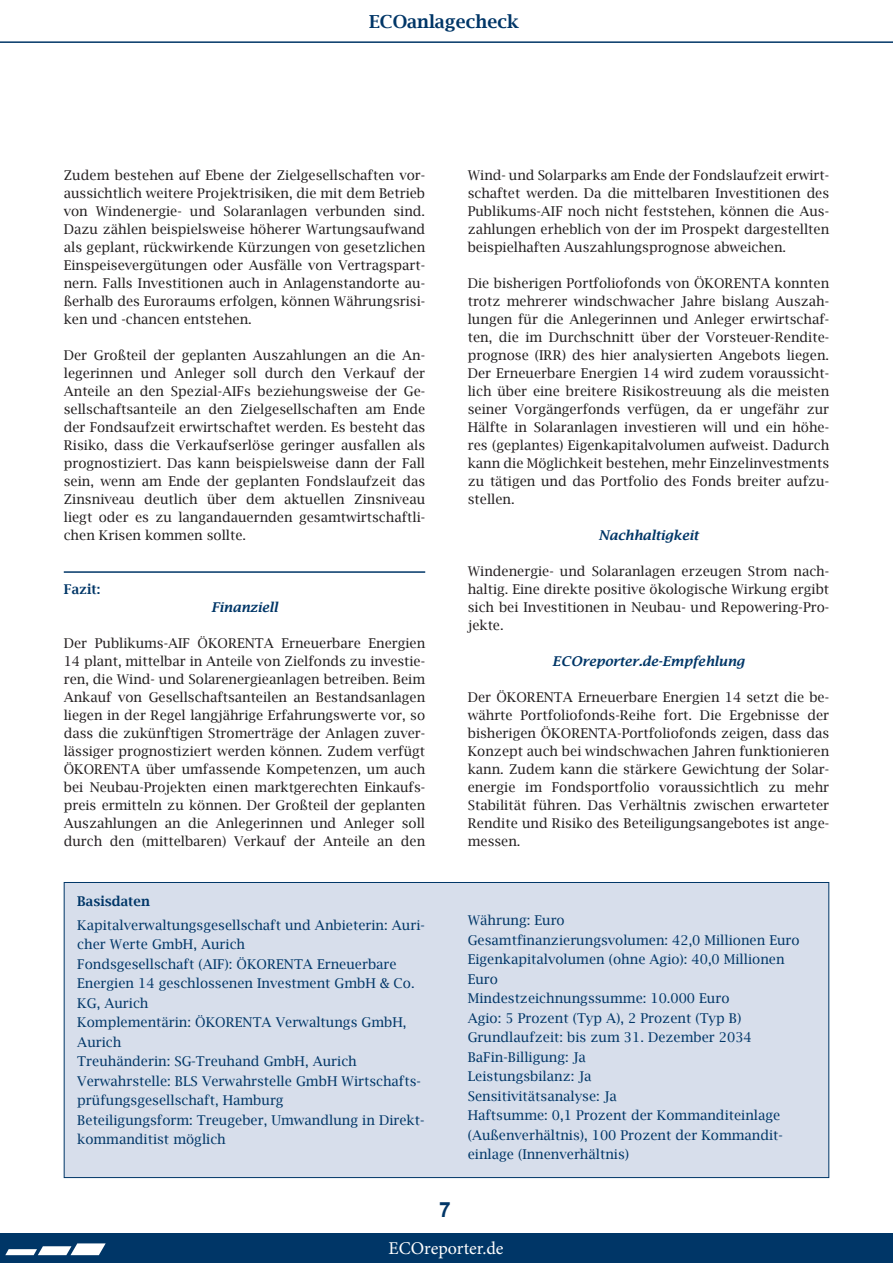
<style>
.page{position:relative;width:893px;height:1263px;background:#fff}
.page>*{position:absolute;margin:0;border:0;box-sizing:border-box;transform-origin:0 0}
.t1{font:700 21px "Arial";color:#003667}
.t2{font:18px "Minion Pro";color:#fff}
.t3{font:600 18px "Lucida Bright";color:#003667}
.t4{font:13.5px/18px "Lucida Bright";color:#231f20;text-align:justify}
.t5{font:13.5px/19.5px "Lucida Bright";color:#003667}
.t6{font:italic 600 13.5px "Lucida Bright";color:#003667}
.t7{font:600 13.5px "Lucida Bright";color:#003667}
</style>
<div class="page">
<div style="left:0;top:1233px;width:893px;height:30px;background:#003667"></div>
<svg style="left:5px;top:1243px;width:101px;height:12px"></svg>
<hr style="left:0;top:41px;width:893px;height:2px;background:#003667">
<hr style="left:64px;top:571px;width:361px;height:2px;background:#003667">
<div style="left:64px;top:882px;width:765px;height:295px;background:#d7deeb"></div>
<h2 class="t3" style="left:369px;top:12px;width:151px">ECOanlagecheck</h2>
<p class="t4" style="left:64px;top:166px;width:363px">Zudem bestehen auf Ebene der Zielgesellschaften vor&shy;aussichtlich weitere Projektrisiken, die mit dem Betrieb von Windenergie- und Solaranlagen verbunden sind.<br>Dazu zählen beispielsweise höherer Wartungsaufwand als geplant, rückwirkende Kürzungen von gesetzlichen Einspeisevergütungen oder Ausfälle von Vertragspart&shy;nern. Falls Investitionen auch in Anlagenstandorte au&shy;ßerhalb des Euroraums erfolgen, können Währungsrisi&shy;ken und -chancen entstehen.</p>
<p class="t4" style="left:64px;top:346px;width:363px">Der Großteil der geplanten Auszahlungen an die An&shy;legerinnen und Anleger soll durch den Verkauf der Anteile an den Spezial-AIFs beziehungsweise der Ge&shy;sellschaftsanteile an den Zielgesellschaften am Ende der Fondsaufzeit erwirtschaftet werden. Es besteht das Risiko, dass die Verkaufserlöse geringer ausfallen als prognostiziert. Das kann beispielsweise dann der Fall sein, wenn am Ende der geplanten Fondslaufzeit das Zinsniveau deutlich über dem aktuellen Zinsniveau liegt oder es zu langandauernden gesamtwirtschaftli&shy;chen Krisen kommen sollte.</p>
<p class="t7" style="left:64px;top:581px;width:38px">Fazit:</p>
<p class="t6" style="left:211px;top:599px;width:68px">Finanziell</p>
<p class="t4" style="left:64px;top:634px;width:363px">Der Publikums-AIF ÖKORENTA Erneuerbare Energien 14 plant, mittelbar in Anteile von Zielfonds zu investie&shy;ren, die Wind- und Solarenergieanlagen betreiben. Beim Ankauf von Gesellschaftsanteilen an Bestandsanlagen liegen in der Regel langjährige Erfahrungswerte vor, so dass die zukünftigen Stromerträge der Anlagen zuver&shy;lässiger prognostiziert werden können. Zudem verfügt ÖKORENTA über umfassende Kompetenzen, um auch bei Neubau-Projekten einen marktgerechten Einkaufs&shy;preis ermitteln zu können. Der Großteil der geplanten Auszahlungen an die Anlegerinnen und Anleger soll durch den (mittelbaren) Verkauf der Anteile an den</p>
<p class="t4" style="left:468px;top:166px;width:363px">Wind- und Solarparks am Ende der Fondslaufzeit erwirt&shy;schaftet werden. Da die mittelbaren Investitionen des Publikums-AIF noch nicht feststehen, können die Aus&shy;zahlungen erheblich von der im Prospekt dargestellten beispielhaften Auszahlungsprognose abweichen.</p>
<p class="t4" style="left:468px;top:274px;width:363px">Die bisherigen Portfoliofonds von ÖKORENTA konnten trotz mehrerer windschwacher Jahre bislang Auszah&shy;lungen für die Anlegerinnen und Anleger erwirtschaf&shy;ten, die im Durchschnitt über der Vorsteuer-Rendite&shy;prognose (IRR) des hier analysierten Angebots liegen.<br>Der Erneuerbare Energien 14 wird zudem voraussicht&shy;lich über eine breitere Risikostreuung als die meisten seiner Vorgängerfonds verfügen, da er ungefähr zur Hälfte in Solaranlagen investieren will und ein höhe&shy;res (geplantes) Eigenkapitalvolumen aufweist. Dadurch kann die Möglichkeit bestehen, mehr Einzelinvestments zu tätigen und das Portfolio des Fonds breiter aufzu&shy;stellen.</p>
<p class="t6" style="left:598px;top:527px;width:102px">Nachhaltigkeit</p>
<p class="t4" style="left:468px;top:562px;width:363px">Windenergie- und Solaranlagen erzeugen Strom nach&shy;haltig. Eine direkte positive ökologische Wirkung ergibt sich bei Investitionen in Neubau- und Repowering-Pro&shy;jekte.</p>
<p class="t6" style="left:552px;top:653px;width:194px">ECOreporter.de-Empfehlung</p>
<p class="t4" style="left:468px;top:688px;width:363px">Der ÖKORENTA Erneuerbare Energien 14 setzt die be&shy;währte Portfoliofonds-Reihe fort. Die Ergebnisse der bisherigen ÖKORENTA-Portfoliofonds zeigen, dass das Konzept auch bei windschwachen Jahren funktionieren kann. Zudem kann die stärkere Gewichtung der Solar&shy;energie im Fondsportfolio voraussichtlich zu mehr Stabilität führen. Das Verhältnis zwischen erwarteter Rendite und Risiko des Beteiligungsangebotes ist ange&shy;messen.</p>
<p class="t7" style="left:77px;top:893px;width:74px">Basisdaten</p>
<p class="t5" style="left:77px;top:915px;width:349px">Kapitalverwaltungsgesellschaft und Anbieterin: Auri&shy;cher Werte GmbH, Aurich<br>Fondsgesellschaft (AIF): ÖKORENTA Erneuerbare Energien 14 geschlossenen Investment GmbH &amp; Co.<br>KG, Aurich<br>Komplementärin: ÖKORENTA Verwaltungs GmbH, Aurich<br>Treuhänderin: SG-Treuhand GmbH, Aurich Verwahrstelle: BLS Verwahrstelle GmbH Wirtschafts&shy;prüfungsgesellschaft, Hamburg<br>Beteiligungsform: Treugeber, Umwandlung in Direkt&shy;kommanditist möglich</p>
<p class="t5" style="left:468px;top:911px;width:333px">Währung: Euro<br>Gesamtfinanzierungsvolumen: 42,0 Millionen Euro Eigenkapitalvolumen (ohne Agio): 40,0 Millionen Euro<br>Mindestzeichnungssumme: 10.000 Euro<br>Agio: 5 Prozent (Typ A), 2 Prozent (Typ B)<br>Grundlaufzeit: bis zum 31. Dezember 2034<br>BaFin-Billigung: Ja<br>Leistungsbilanz: Ja<br>Sensitivitätsanalyse: Ja<br>Haftsumme: 0,1 Prozent der Kommanditeinlage (Außenverhältnis), 100 Prozent der Kommandit&shy;einlage (Innenverhältnis)</p>
<h1 class="t1" style="left:439px;top:1195px;width:13px">7</h1>
<h2 class="t2" style="left:388px;top:1237px;width:117px">ECOreporter.de</h2>
</div>
